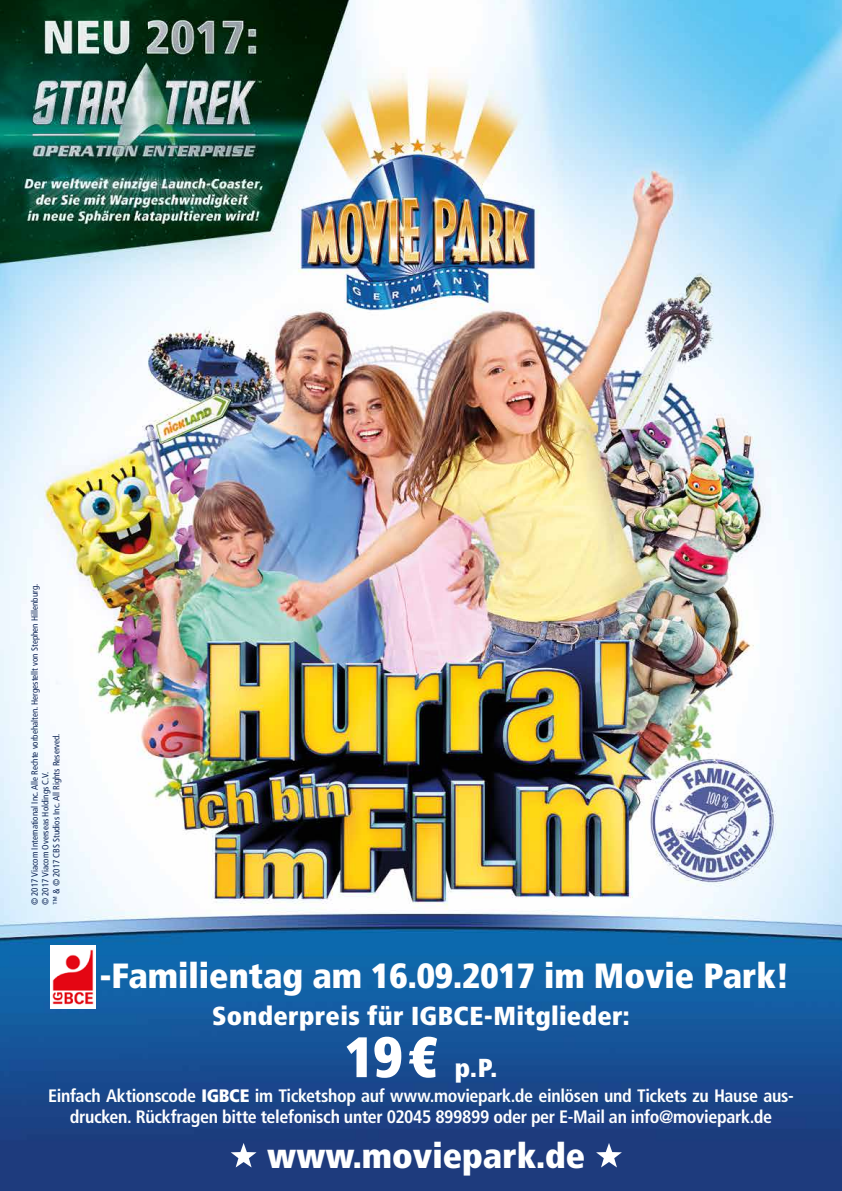
<style>
.page{position:relative;width:842px;height:1191px;background:#fff}
.page>*{position:absolute;margin:0;border:0;box-sizing:border-box;transform-origin:0 0}
.t1{font:900 condensed 35px "Frutiger LT Com";color:#fff}
.t2{font:900 condensed 26px/51.8px "Frutiger LT Com";letter-spacing:.01em;color:#fff;text-align:center}
.t3{font:700 condensed 18px/21.6px "Frutiger LT Com";letter-spacing:-.02em;color:#fff;text-align:center}
.t4{font:condensed 9px/10.8px "Frutiger LT Com";color:#102757}
.s1{font-size:57px}
.s2{font-weight:900}
</style>
<div class="page">
<img style="left:0;top:0;width:842px;height:1191px">
<img style="left:50px;top:945px;width:45px;height:63px">
<svg style="left:231px;top:1143px;width:26px;height:24px"></svg>
<svg style="left:596px;top:1143px;width:26px;height:24px"></svg>
<p class="t4" style="left:29px;top:905px;width:323px;rotate:-90deg">© 2017 Viacom International Inc. Alle Rechte vorbehalten. Hergestellt von Stephen Hillenburg. © 2017 Viacom Overseas Holdings C.V.<br>™ &amp; © 2017 CBS Studios Inc. All Rights Reserved.</p>
<h1 class="t1" style="left:100px;top:954px;width:691px">-Familientag am 16.09.2017 im Movie Park!</h1>
<h2 class="t2" style="left:212px;top:990px;width:419px">Sonderpreis für IGBCE-Mitglieder:<br><span class="s1">19 €</span> p.P.</h2>
<p class="t3" style="left:48px;top:1084px;width:747px">Einfach Aktionscode <span class="s2">IGBCE</span> im Ticketshop auf www.moviepark.de einlösen und Tickets zu Hause aus&shy;drucken. Rückfragen bitte telefonisch unter 02045 899899 oder per E-Mail an info@moviepark.de</p>
<h1 class="t1" style="left:267px;top:1133px;width:320px">www.moviepark.de</h1>
</div>
